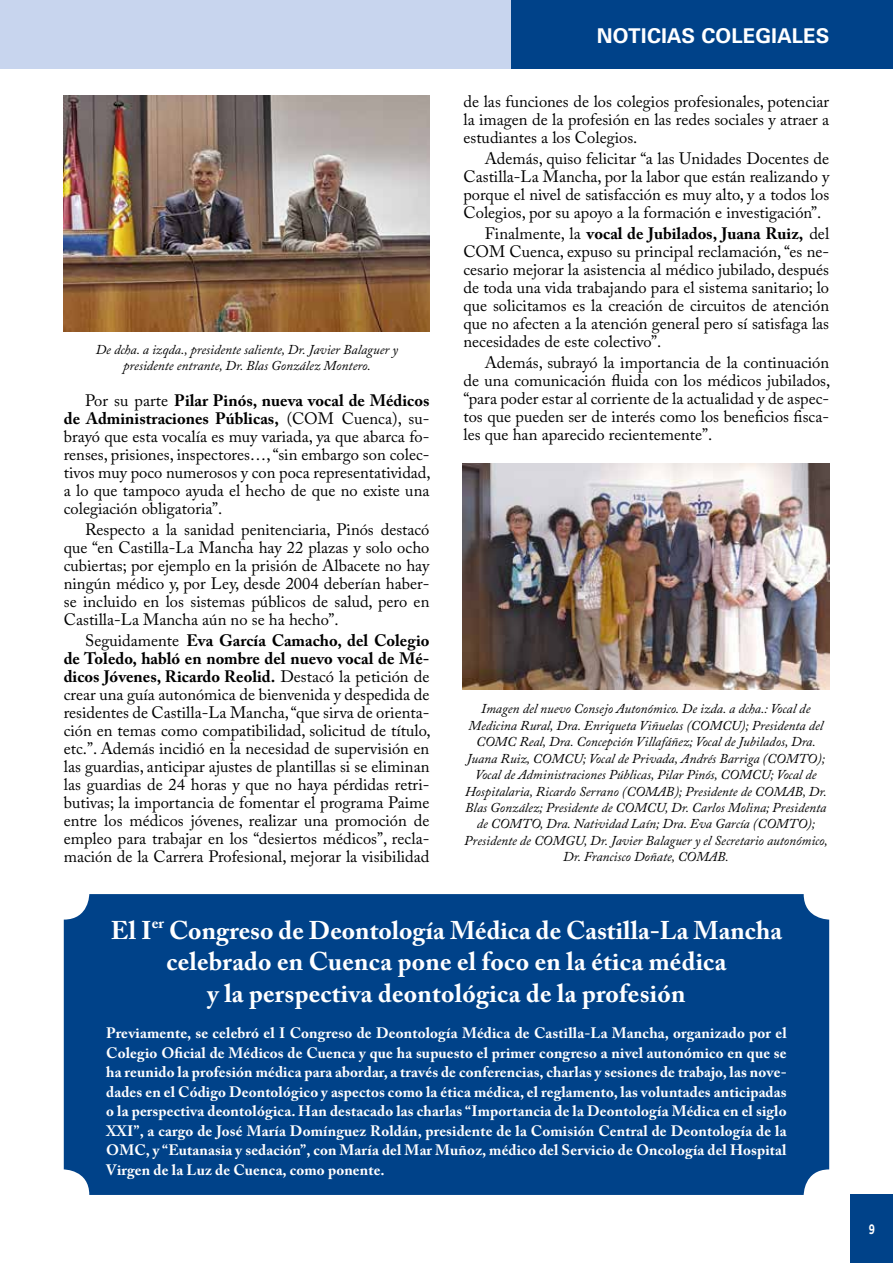
<style>
.page{position:relative;width:893px;height:1263px;background:#fff}
.page>*{position:absolute;margin:0;border:0;box-sizing:border-box;transform-origin:0 0}
.t1{font:700 25.5px/31.5px "Adobe Caslon Pro";letter-spacing:.01em;color:#fff;text-align:center}
.t2{font:700 21px "Audi Sans";letter-spacing:.01em;color:#fff}
.t3{font:16.5px/18px "Adobe Caslon Pro";color:#000;text-align:justify}
.t4{font:700 15px/19.5px "Adobe Caslon Pro";letter-spacing:.01em;color:#fff;text-align:justify}
.t5{font:italic 13.5px/16.5px "Adobe Caslon Pro";color:#000;text-align:center}
.t6{font:700 13.5px "Toyota Display";color:#fff;scale:.7 1}
.s1{font-weight:700}
</style>
<div class="page">
<div style="left:0;top:0;width:893px;height:68px;background:#c8d5ee"></div>
<div style="left:850px;top:1195px;width:43px;height:68px;background:#004289"></div>
<div style="left:511px;top:0;width:382px;height:68px;background:#004289"></div>
<div style="left:64px;top:894px;width:765px;height:301px;background:#004289;border-radius:26px"></div>
<img style="left:64px;top:95px;width:366px;height:236px">
<img style="left:463px;top:464px;width:366px;height:226px">
<p class="t5" style="left:96px;top:341px;width:304px">De dcha. a izqda., presidente saliente, Dr. Javier Balaguer y presidente entrante, Dr. Blas González Montero.</p>
<p class="t3" style="left:64px;top:391px;width:368px;text-indent:21px">Por su parte <span class="s1">Pilar Pinós, nueva vocal de Médicos de Administraciones Públicas,</span> (COM Cuenca), su&shy;brayó que esta vocalía es muy variada, ya que abarca fo&shy;renses, prisiones, inspectores…, “sin embargo son colec&shy;tivos muy poco numerosos y con poca representatividad, a lo que tampoco ayuda el hecho de que no existe una colegiación obligatoria”.</p>
<p class="t3" style="left:64px;top:520px;width:367px;text-indent:21px">Respecto a la sanidad penitenciaria, Pinós destacó que “en Castilla-La Mancha hay 22 plazas y solo ocho cubiertas; por ejemplo en la prisión de Albacete no hay ningún médico y, por Ley, desde 2004 deberían haber&shy;se incluido en los sistemas públicos de salud, pero en Castilla-La Mancha aún no se ha hecho”.</p>
<p class="t3" style="left:64px;top:631px;width:368px;text-indent:21px">Seguidamente <span class="s1">Eva García Camacho, del Colegio de Toledo, habló en nombre del nuevo vocal de Mé&shy;dicos Jóvenes, Ricardo Reolid.</span> Destacó la petición de crear una guía autonómica de bienvenida y despedida de residentes de Castilla-La Mancha, “que sirva de orienta&shy;ción en temas como compatibilidad, solicitud de título, etc.”. Además incidió en la necesidad de supervisión en las guardias, anticipar ajustes de plantillas si se eliminan las guardias de 24 horas y que no haya pérdidas retri&shy;butivas; la importancia de fomentar el programa Paime entre los médicos jóvenes, realizar una promoción de empleo para trabajar en los “desiertos médicos”, recla&shy;mación de la Carrera Profesional, mejorar la visibilidad</p>
<p class="t2" style="left:597px;top:23px;width:234px">NOTICIAS COLEGIALES</p>
<p class="t3" style="left:463px;top:93px;width:367px">de las funciones de los colegios profesionales, potenciar la imagen de la profesión en las redes sociales y atraer a estudiantes a los Colegios.</p>
<p class="t3" style="left:463px;top:149px;width:367px;text-indent:21px">Además, quiso felicitar “a las Unidades Docentes de Castilla-La Mancha, por la labor que están realizando y porque el nivel de satisfacción es muy alto, y a todos los Colegios, por su apoyo a la formación e investigación”.</p>
<p class="t3" style="left:463px;top:224px;width:367px;text-indent:21px">Finalmente, la <span class="s1">vocal de Jubilados, Juana Ruiz,</span> del COM Cuenca, expuso su principal reclamación, “es ne&shy;cesario mejorar la asistencia al médico jubilado, después de toda una vida trabajando para el sistema sanitario; lo que solicitamos es la creación de circuitos de atención que no afecten a la atención general pero sí satisfaga las necesidades de este colectivo”.</p>
<p class="t3" style="left:463px;top:353px;width:368px;text-indent:21px">Además, subrayó la importancia de la continuación de una comunicación fluida con los médicos jubilados, “para poder estar al corriente de la actualidad y de aspec&shy;tos que pueden ser de interés como los beneficios fisca&shy;les que han aparecido recientemente”.</p>
<p class="t5" style="left:464px;top:700px;width:365px">Imagen del nuevo Consejo Autonómico. De izda. a dcha.: Vocal de Medicina Rural, Dra. Enriqueta Viñuelas (COMCU); Presidenta del COMC Real, Dra. Concepción Villafáñez; Vocal de Jubilados, Dra.<br>Juana Ruiz, COMCU; Vocal de Privada, Andrés Barriga (COMTO); Vocal de Administraciones Públicas, Pilar Pinós, COMCU; Vocal de Hospitalaria, Ricardo Serrano (COMAB); Presidente de COMAB, Dr.<br>Blas González; Presidente de COMCU, Dr. Carlos Molina; Presidenta de COMTO, Dra. Natividad Laín; Dra. Eva García (COMTO); Presidente de COMGU, Dr. Javier Balaguer y el Secretario autonómico, Dr. Francisco Doñate, COMAB.</p>
<h1 class="t1" style="left:111px;top:914px;width:673px">El I<sup>er</sup> Congreso de Deontología Médica de Castilla-La Mancha celebrado en Cuenca pone el foco en la ética médica<br>y la perspectiva deontológica de la profesión</h1>
<p class="t4" style="left:106px;top:1023px;width:682px">Previamente, se celebró el I Congreso de Deontología Médica de Castilla-La Mancha, organizado por el Colegio Oficial de Médicos de Cuenca y que ha supuesto el primer congreso a nivel autonómico en que se ha reunido la profesión médica para abordar, a través de conferencias, charlas y sesiones de trabajo, las nove&shy;dades en el Código Deontológico y aspectos como la ética médica, el reglamento, las voluntades anticipadas o la perspectiva deontológica. Han destacado las charlas “Importancia de la Deontología Médica en el siglo XXI”, a cargo de José María Domínguez Roldán, presidente de la Comisión Central de Deontología de la OMC, y “Eutanasia y sedación”, con María del Mar Muñoz, médico del Servicio de Oncología del Hospital Virgen de la Luz de Cuenca, como ponente.</p>
<p class="t6" style="left:869px;top:1220px;width:10px">9</p>
</div>
